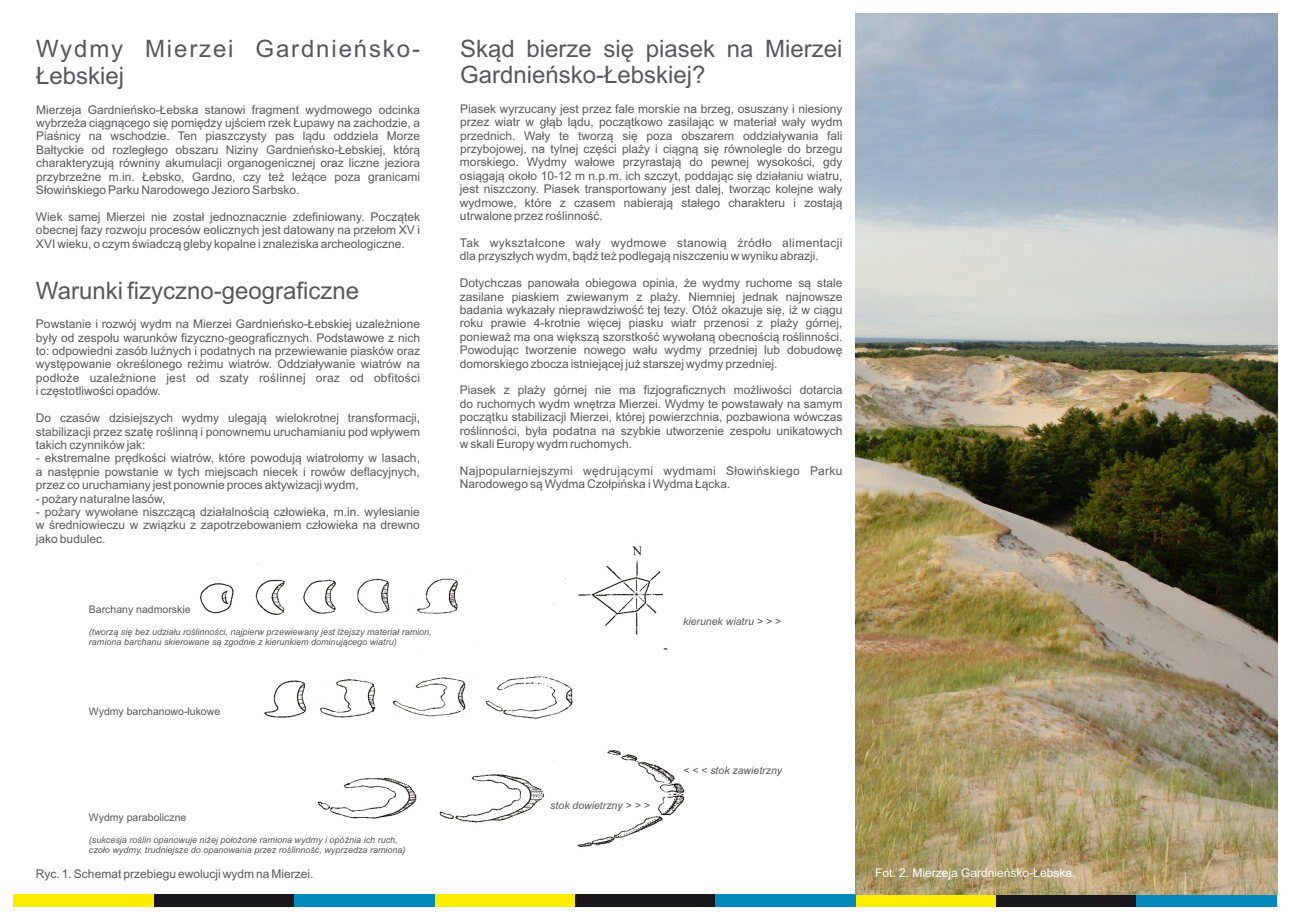
<style>
.page{position:relative;width:1289px;height:920px;background:#fff}
.page>*{position:absolute;margin:0;border:0;box-sizing:border-box;transform-origin:0 0}
.t1{font:24px/26.8px "Arial";color:#58585a}
.t2{font:24px/26.8px "Arial";letter-spacing:.075em;color:#58585a}
.t3{font:12px/13.4px "Arial";color:#58585a;text-align:justify}
.t4{font:12px/13.4px "Arial";letter-spacing:.025em;color:#58585a}
.t5{font:12px "Arial";color:#fff}
.t6{font:10.5px "Arial";color:#58585a}
.t7{font:italic 10.5px "Arial";color:#58585a}
.t8{font:italic 9px/10.1px "Arial";color:#58585a}
</style>
<div class="page">
<div style="left:996px;top:894px;width:140px;height:12px;background:#1a171c"></div>
<div style="left:855px;top:894px;width:141px;height:12px;background:#ffed00"></div>
<div style="left:1136px;top:894px;width:140px;height:12px;background:#0089ba"></div>
<div style="left:575px;top:894px;width:140px;height:12px;background:#1a171c"></div>
<div style="left:434px;top:894px;width:141px;height:12px;background:#ffed00"></div>
<div style="left:715px;top:894px;width:140px;height:12px;background:#0089ba"></div>
<div style="left:154px;top:894px;width:140px;height:12px;background:#1a171c"></div>
<div style="left:13px;top:894px;width:141px;height:12px;background:#ffed00"></div>
<div style="left:294px;top:894px;width:140px;height:12px;background:#0089ba"></div>
<img style="left:199px;top:546px;width:486px;height:301px">
<img style="left:855px;top:13px;width:422px;height:881px">
<h1 class="t2" style="left:36px;top:38px;width:385px">Wydmy Mierzei Gardnieńsko-<br>Łebskiej</h1>
<p class="t3" style="left:36px;top:104px;width:385px">Mierzeja Gardnieńsko-Łebska stanowi fragment wydmowego odcinka wybrzeża ciągnącego się pomiędzy ujściem rzek Łupawy na zachodzie, a Piaśnicy na wschodzie. Ten piaszczysty pas lądu oddziela Morze Bałtyckie od rozległego obszaru Niziny Gardnieńsko-Łebskiej, którą charakteryzują równiny akumulacji organogenicznej oraz liczne jeziora przybrzeżne m.in. Łebsko, Gardno, czy też leżące poza granicami Słowińskiego Parku Narodowego Jezioro Sarbsko.</p>
<p class="t3" style="left:36px;top:211px;width:385px">Wiek samej Mierzei nie został jednoznacznie zdefiniowany. Początek obecnej fazy rozwoju procesów eolicznych jest datowany na przełom XV i XVI wieku, o czym świadczą gleby kopalne i znaleziska archeologiczne.</p>
<h1 class="t1" style="left:36px;top:279px;width:325px">Warunki fizyczno-geograficzne</h1>
<p class="t3" style="left:36px;top:318px;width:385px">Powstanie i rozwój wydm na Mierzei Gardnieńsko-Łebskiej uzależnione były od zespołu warunków fizyczno-geograficznych. Podstawowe z nich to: odpowiedni zasób luźnych i podatnych na przewiewanie piasków oraz występowanie określonego reżimu wiatrów. Oddziaływanie wiatrów na podłoże uzależnione jest od szaty roślinnej oraz od obfitości i częstotliwości opadów.</p>
<p class="t3" style="left:36px;top:412px;width:385px">Do czasów dzisiejszych wydmy ulegają wielokrotnej transformacji, stabilizacji przez szatę roślinną i ponownemu uruchamianiu pod wpływem takich czynników jak:</p>
<p class="t3" style="left:36px;top:452px;width:385px">- ekstremalne prędkości wiatrów, które powodują wiatrołomy w lasach, a następnie powstanie w tych miejscach niecek i rowów deflacyjnych, przez co uruchamiany jest ponownie proces aktywizacji wydm,</p>
<p class="t3" style="left:36px;top:493px;width:131px">- pożary naturalne lasów,</p>
<p class="t3" style="left:36px;top:506px;width:385px">- pożary wywołane niszczącą działalnością człowieka, m.in. wylesianie w średniowieczu w związku z zapotrzebowaniem człowieka na drewno jako budulec.</p>
<p class="t6" style="left:89px;top:605px;width:103px">Barchany nadmorskie</p>
<p class="t8" style="left:89px;top:627px;width:344px">(tworzą się bez udziału roślinności, najpierw przewiewany jest lżejszy materiał ramion, ramiona barchanu skierowane są zgodnie z kierunkiem dominującego wiatru)</p>
<p class="t6" style="left:89px;top:707px;width:133px">Wydmy barchanowo-łukowe</p>
<p class="t6" style="left:89px;top:813px;width:99px">Wydmy paraboliczne</p>
<p class="t8" style="left:89px;top:835px;width:318px">(sukcesja roślin opanowuje niżej położone ramiona wydmy i opóźnia ich ruch, czoło wydmy, trudniejsze do opanowania przez roślinność, wyprzedza ramiona)</p>
<p class="t3" style="left:36px;top:868px;width:279px">Ryc. 1. Schemat przebiegu ewolucji wydm na Mierzei.</p>
<h1 class="t1" style="left:460px;top:37px;width:384px">Skąd bierze się piasek na Mierzei<br>Gardnieńsko-Łebskiej?</h1>
<p class="t3" style="left:460px;top:103px;width:384px">Piasek wyrzucany jest przez fale morskie na brzeg, osuszany i niesiony przez wiatr w głąb lądu, początkowo zasilając w materiał wały wydm przednich. Wały te tworzą się poza obszarem oddziaływania fali przybojowej, na tylnej części plaży i ciągną się równolegle do brzegu morskiego. Wydmy wałowe przyrastają do pewnej wysokości, gdy osiągają około 10-12 m n.p.m. ich szczyt, poddając się działaniu wiatru, jest niszczony. Piasek transportowany jest dalej, tworząc kolejne wały wydmowe, które z czasem nabierają stałego charakteru i zostają utrwalone przez roślinność.</p>
<p class="t3" style="left:460px;top:237px;width:384px">Tak wykształcone wały wydmowe stanowią źródło alimentacji dla przyszłych wydm, bądź też podlegają niszczeniu w wyniku abrazji.</p>
<p class="t3" style="left:460px;top:277px;width:384px">Dotychczas panowała obiegowa opinia, że wydmy ruchome są stale zasilane piaskiem zwiewanym z plaży. Niemniej jednak najnowsze badania wykazały nieprawdziwość tej tezy. Otóż okazuje się, iż w ciągu roku prawie 4-krotnie więcej piasku wiatr przenosi z plaży górnej, ponieważ ma ona większą szorstkość wywołaną obecnością roślinności.<br>Powodując tworzenie nowego wału wydmy przedniej lub dobudowę domorskiego zbocza istniejącej już starszej wydmy przedniej.</p>
<p class="t3" style="left:460px;top:384px;width:384px">Piasek z plaży górnej nie ma fizjograficznych możliwości dotarcia do ruchomych wydm wnętrza Mierzei. Wydmy te powstawały na samym początku stabilizacji Mierzei, której powierzchnia, pozbawiona wówczas roślinności, była podatna na szybkie utworzenie zespołu unikatowych w skali Europy wydm ruchomych.</p>
<p class="t4" style="left:460px;top:465px;width:384px">Najpopularniejszymi wędrującymi wydmami Słowińskiego Parku<br>Narodowego są Wydma Czołpińska i Wydma Łącka.</p>
<p class="t7" style="left:683px;top:617px;width:99px">kierunek wiatru &gt; &gt; &gt;</p>
<p class="t7" style="left:550px;top:801px;width:101px">stok dowietrzny &gt; &gt; &gt;</p>
<p class="t7" style="left:683px;top:766px;width:100px">&lt; &lt; &lt; stok zawietrzny</p>
<p class="t5" style="left:875px;top:867px;width:202px">Fot. 2. Mierzeja Gardnieńsko-Łebska.</p>
</div>
